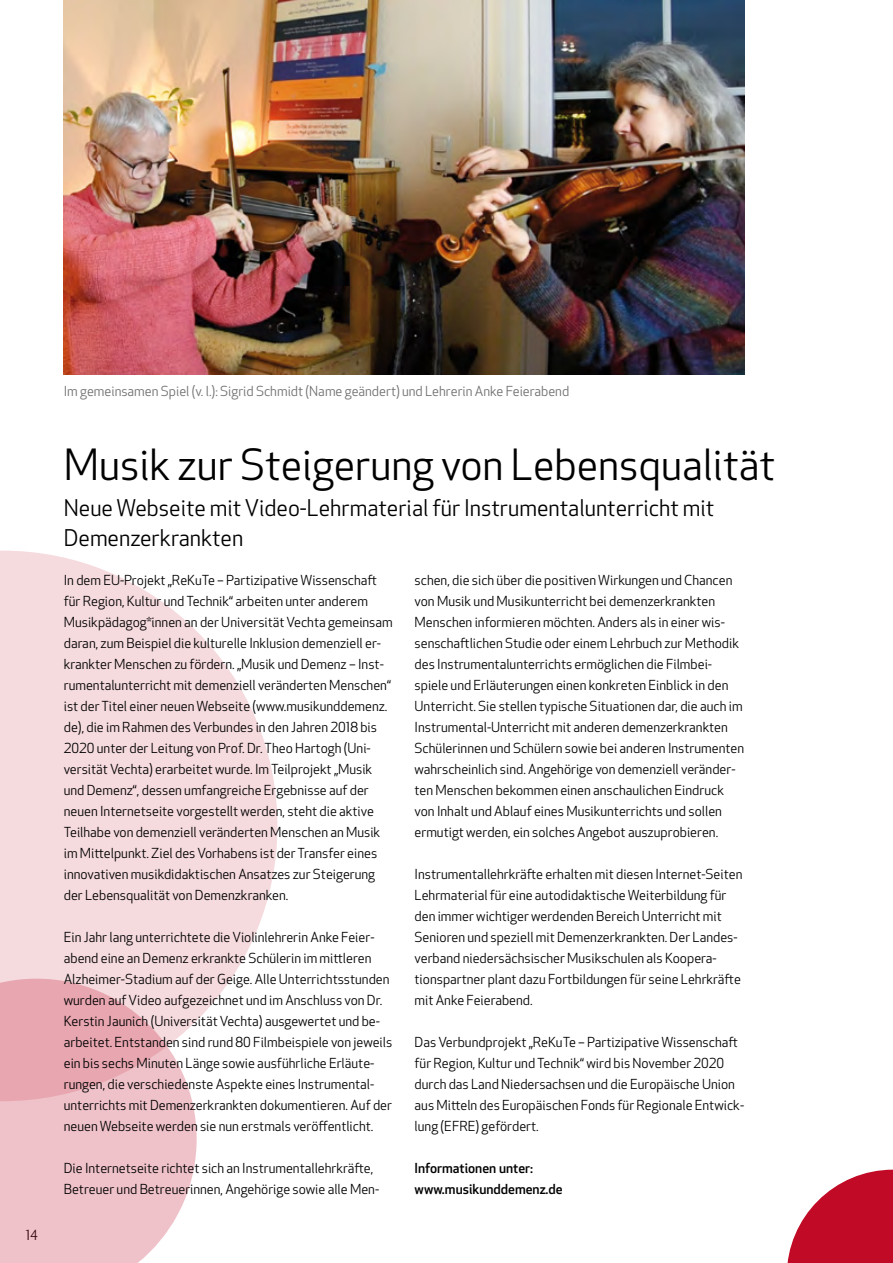
<style>
.page{position:relative;width:893px;height:1263px;background:#fff}
.page>*{position:absolute;margin:0;border:0;box-sizing:border-box;transform-origin:0 0}
.t1{font:42px "Apex New";color:#000}
.t2{font:22.5px/30px "Apex New";color:#000}
.t3{font:13.5px/21px "Apex New";color:#000}
.t4{font:13.5px "Apex New";color:#706f6f}
.t5{font:500 13.5px/21px "Apex New";color:#000}
</style>
<div class="page">
<img style="left:64px;top:0;width:680px;height:375px">
<svg style="left:787px;top:1170px;width:106px;height:93px"></svg>
<svg style="left:0;top:551px;width:277px;height:469px;fill:#f5dade"></svg>
<svg style="left:0;top:979px;width:197px;height:284px;background:#eec0c7"></svg>
<p class="t3" style="left:26px;top:1225px;width:14px">14</p>
<p class="t4" style="left:64px;top:383px;width:507px">Im gemeinsamen Spiel (v. l.): Sigrid Schmidt (Name geändert) und Lehrerin Anke Feierabend</p>
<h1 class="t1" style="left:64px;top:438px;width:713px">Musik zur Steigerung von Lebensqualität</h1>
<h2 class="t2" style="left:64px;top:493px;width:652px">Neue Webseite mit Video-Lehrmaterial für Instrumentalunterricht mit<br>Demenzerkrankten</h2>
<p class="t3" style="left:64px;top:569px;width:331px">In dem EU-Projekt „ReKuTe – Partizipative Wissenschaft für Region, Kultur und Technik“ arbeiten unter anderem Musikpädagog*innen an der Universität Vechta gemeinsam daran, zum Beispiel die kulturelle Inklusion demenziell er&shy;krankter Menschen zu fördern. „Musik und Demenz – Inst&shy;rumentalunterricht mit demenziell veränderten Menschen“ ist der Titel einer neuen Webseite (www.musikunddemenz. de), die im Rahmen des Verbundes in den Jahren 2018 bis 2020 unter der Leitung von Prof. Dr. Theo Hartogh (Uni&shy;versität Vechta) erarbeitet wurde. Im Teilprojekt „Musik und Demenz“, dessen umfangreiche Ergebnisse auf der neuen Internetseite vorgestellt werden, steht die aktive Teilhabe von demenziell veränderten Menschen an Musik im Mittelpunkt. Ziel des Vorhabens ist der Transfer eines innovativen musikdidaktischen Ansatzes zur Steigerung der Lebensqualität von Demenzkranken.</p>
<p class="t3" style="left:64px;top:926px;width:330px">Ein Jahr lang unterrichtete die Violinlehrerin Anke Feier&shy;abend eine an Demenz erkrankte Schülerin im mittleren Alzheimer-Stadium auf der Geige. Alle Unterrichtsstunden wurden auf Video aufgezeichnet und im Anschluss von Dr.<br>Kerstin Jaunich (Universität Vechta) ausgewertet und be&shy;arbeitet. Entstanden sind rund 80 Filmbeispiele von jeweils ein bis sechs Minuten Länge sowie ausführliche Erläute&shy;rungen, die verschiedenste Aspekte eines Instrumental&shy;unterrichts mit Demenzerkrankten dokumentieren. Auf der neuen Webseite werden sie nun erstmals veröffentlicht.</p>
<p class="t3" style="left:64px;top:1158px;width:317px">Die Internetseite richtet sich an Instrumentallehrkräfte,<br>Betreuer und Betreuerinnen, Angehörige sowie alle Men-</p>
<p class="t3" style="left:415px;top:570px;width:331px">schen, die sich über die positiven Wirkungen und Chancen von Musik und Musikunterricht bei demenzerkrankten Menschen informieren möchten. Anders als in einer wis&shy;senschaftlichen Studie oder einem Lehrbuch zur Methodik des Instrumentalunterrichts ermöglichen die Filmbei&shy;spiele und Erläuterungen einen konkreten Einblick in den Unterricht. Sie stellen typische Situationen dar, die auch im Instrumental-Unterricht mit anderen demenzerkrankten Schülerinnen und Schülern sowie bei anderen Instrumenten wahrscheinlich sind. Angehörige von demenziell veränder&shy;ten Menschen bekommen einen anschaulichen Eindruck von Inhalt und Ablauf eines Musikunterrichts und sollen ermutigt werden, ein solches Angebot auszuprobieren.</p>
<p class="t3" style="left:415px;top:864px;width:329px">Instrumentallehrkräfte erhalten mit diesen Internet-Seiten Lehrmaterial für eine autodidaktische Weiterbildung für den immer wichtiger werdenden Bereich Unterricht mit Senioren und speziell mit Demenzerkrankten. Der Landes&shy;verband niedersächsischer Musikschulen als Koopera&shy;tionspartner plant dazu Fortbildungen für seine Lehrkräfte mit Anke Feierabend.</p>
<p class="t3" style="left:415px;top:1032px;width:331px">Das Verbundprojekt „ReKuTe – Partizipative Wissenschaft für Region, Kultur und Technik“ wird bis November 2020 durch das Land Niedersachsen und die Europäische Union aus Mitteln des Europäischen Fonds für Regionale Entwick&shy;lung (EFRE) gefördert.</p>
<p class="t5" style="left:415px;top:1157px;width:150px">Informationen unter: www.musikunddemenz.de</p>
</div>
